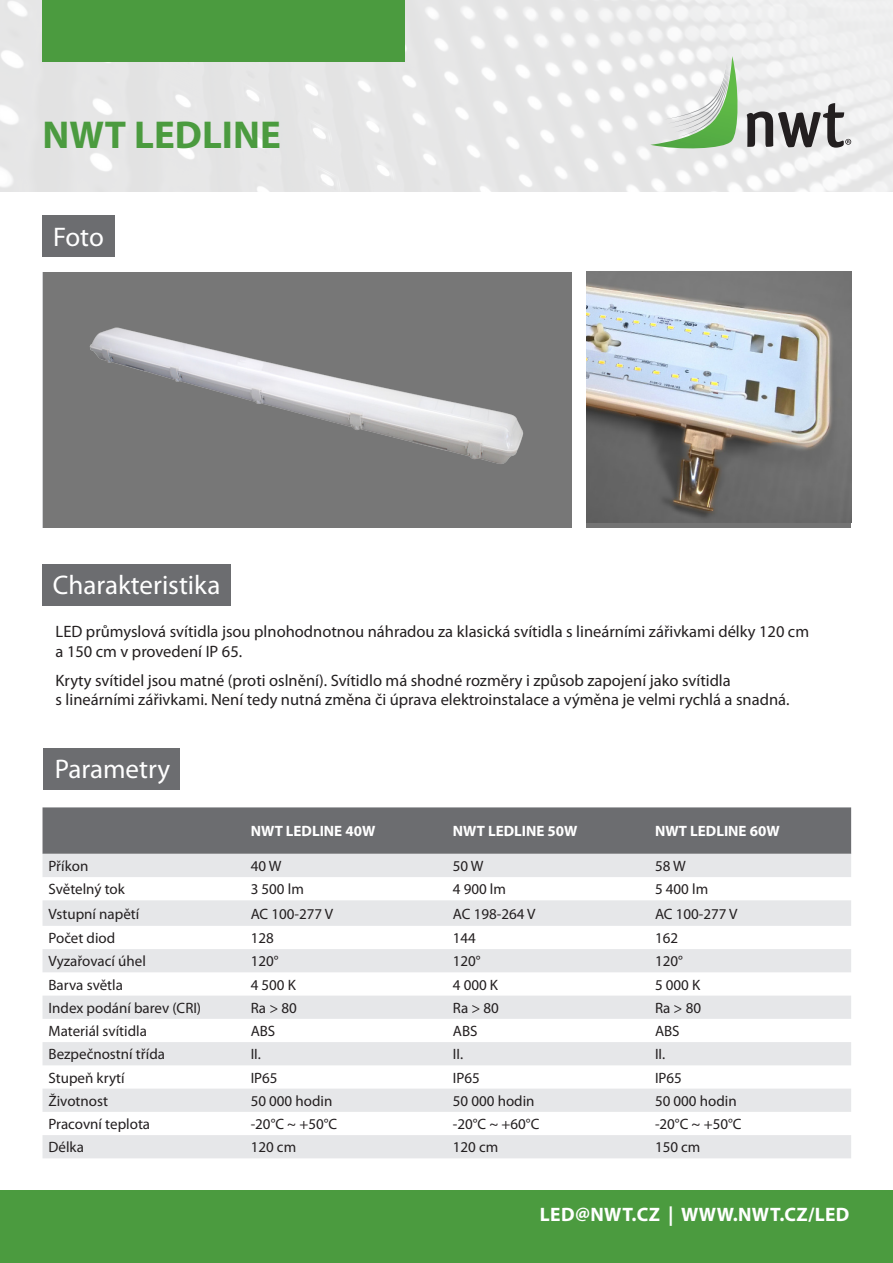
<style>
.page{position:relative;width:893px;height:1263px;background:#fff}
.page>*{position:absolute;margin:0;border:0;box-sizing:border-box;transform-origin:0 0}
.t1{font:700 39px "Myriad Pro";color:#4b9b3f}
.t2{font:27px "Myriad Pro";color:#fff}
.t3{font:700 19.5px "Myriad Pro";letter-spacing:.02em;color:#fff}
.t4{font:16.5px "Myriad Pro";color:#231f20}
.t5{font:15px "Myriad Pro";color:#231f20}
.t6{font:700 15px "Myriad Pro";color:#fff}
</style>
<div class="page">
<img style="left:0;top:0;width:893px;height:191px">
<div style="left:43px;top:748px;width:137px;height:42px;background:#6c6d70"></div>
<svg style="left:43px;top:807px;width:808px;height:70px;background:#959699"></svg>
<div style="left:43px;top:900px;width:808px;height:26px;background:#e6e7e9"></div>
<div style="left:43px;top:949px;width:808px;height:23px;background:#e6e7e9"></div>
<div style="left:43px;top:996px;width:808px;height:23px;background:#e6e7e9"></div>
<div style="left:43px;top:1042px;width:808px;height:23px;background:#e6e7e9"></div>
<div style="left:43px;top:1089px;width:808px;height:23px;background:#e6e7e9"></div>
<div style="left:43px;top:1135px;width:808px;height:23px;background:#e6e7e9"></div>
<div style="left:43px;top:215px;width:72px;height:42px;background:#6c6d70"></div>
<div style="left:42px;top:564px;width:189px;height:42px;background:#6c6d70"></div>
<img style="left:587px;top:272px;width:264px;height:250px">
<div style="left:0;top:1191px;width:893px;height:72px;background:#4b9b3f"></div>
<svg style="left:650px;top:56px;width:90px;height:95px"></svg>
<svg style="left:747px;top:103px;width:104px;height:45px"></svg>
<div style="left:43px;top:0;width:362px;height:62px;background:#4b9b3f"></div>
<img style="left:47px;top:272px;width:524px;height:255px">
<p class="t1" style="left:43px;top:110px;width:240px">NWT LEDLINE</p>
<p class="t2" style="left:53px;top:220px;width:52px">Foto</p>
<p class="t2" style="left:53px;top:568px;width:169px">Charakteristika</p>
<p class="t4" style="left:56px;top:622px;width:755px">LED průmyslová svítidla jsou plnohodnotnou náhradou za klasická svítidla s lineárními zářivkami délky 120 cm</p>
<p class="t4" style="left:56px;top:642px;width:188px">a 150 cm v provedení IP 65.</p>
<p class="t4" style="left:56px;top:670px;width:677px">Kryty svítidel jsou matné (proti oslnění). Svítidlo má shodné rozměry i způsob zapojení jako svítidla</p>
<p class="t4" style="left:56px;top:690px;width:735px">s lineárními zářivkami. Není tedy nutná změna či úprava elektroinstalace a výměna je velmi rychlá a snadná.</p>
<p class="t2" style="left:55px;top:752px;width:117px">Parametry</p>
<p class="t6" style="left:251px;top:821px;width:126px">NWT LEDLINE 40W</p>
<p class="t6" style="left:453px;top:821px;width:126px">NWT LEDLINE 50W</p>
<p class="t6" style="left:655px;top:821px;width:126px">NWT LEDLINE 60W</p>
<p class="t5" style="left:49px;top:857px;width:41px">Příkon</p>
<p class="t5" style="left:251px;top:857px;width:32px">40 W</p>
<p class="t5" style="left:453px;top:857px;width:32px">50 W</p>
<p class="t5" style="left:655px;top:857px;width:32px">58 W</p>
<p class="t5" style="left:49px;top:880px;width:78px">Světelný tok</p>
<p class="t5" style="left:251px;top:880px;width:55px">3 500 lm</p>
<p class="t5" style="left:453px;top:880px;width:55px">4 900 lm</p>
<p class="t5" style="left:655px;top:880px;width:55px">5 400 lm</p>
<p class="t5" style="left:49px;top:904px;width:92px">Vstupní napětí</p>
<p class="t5" style="left:251px;top:904px;width:84px">AC 100-277 V</p>
<p class="t5" style="left:453px;top:904px;width:84px">AC 198-264 V</p>
<p class="t5" style="left:655px;top:904px;width:84px">AC 100-277 V</p>
<p class="t5" style="left:49px;top:929px;width:68px">Počet diod</p>
<p class="t5" style="left:251px;top:929px;width:25px">128</p>
<p class="t5" style="left:453px;top:929px;width:25px">144</p>
<p class="t5" style="left:655px;top:929px;width:25px">162</p>
<p class="t5" style="left:49px;top:952px;width:99px">Vyzařovací úhel</p>
<p class="t5" style="left:251px;top:952px;width:29px">120°</p>
<p class="t5" style="left:453px;top:952px;width:29px">120°</p>
<p class="t5" style="left:655px;top:952px;width:29px">120°</p>
<p class="t5" style="left:49px;top:975px;width:76px">Barva světla</p>
<p class="t5" style="left:251px;top:975px;width:47px">4 500 K</p>
<p class="t5" style="left:453px;top:975px;width:47px">4 000 K</p>
<p class="t5" style="left:655px;top:975px;width:47px">5 000 K</p>
<p class="t5" style="left:49px;top:998px;width:154px">Index podání barev (CRI)</p>
<p class="t5" style="left:251px;top:998px;width:48px">Ra &gt; 80</p>
<p class="t5" style="left:453px;top:998px;width:48px">Ra &gt; 80</p>
<p class="t5" style="left:655px;top:998px;width:48px">Ra &gt; 80</p>
<p class="t5" style="left:49px;top:1022px;width:100px">Materiál svítidla</p>
<p class="t5" style="left:251px;top:1022px;width:26px">ABS</p>
<p class="t5" style="left:453px;top:1022px;width:26px">ABS</p>
<p class="t5" style="left:655px;top:1022px;width:26px">ABS</p>
<p class="t5" style="left:49px;top:1045px;width:118px">Bezpečnostní třída</p>
<p class="t5" style="left:251px;top:1045px;width:12px">II.</p>
<p class="t5" style="left:453px;top:1045px;width:12px">II.</p>
<p class="t5" style="left:655px;top:1045px;width:12px">II.</p>
<p class="t5" style="left:49px;top:1068px;width:78px">Stupeň krytí</p>
<p class="t5" style="left:251px;top:1068px;width:28px">IP65</p>
<p class="t5" style="left:453px;top:1068px;width:28px">IP65</p>
<p class="t5" style="left:655px;top:1068px;width:28px">IP65</p>
<p class="t5" style="left:49px;top:1091px;width:61px">Životnost</p>
<p class="t5" style="left:251px;top:1091px;width:83px">50 000 hodin</p>
<p class="t5" style="left:453px;top:1091px;width:83px">50 000 hodin</p>
<p class="t5" style="left:655px;top:1091px;width:83px">50 000 hodin</p>
<p class="t5" style="left:49px;top:1115px;width:103px">Pracovní teplota</p>
<p class="t5" style="left:251px;top:1115px;width:88px">-20°C ~ +50°C</p>
<p class="t5" style="left:453px;top:1115px;width:88px">-20°C ~ +60°C</p>
<p class="t5" style="left:655px;top:1115px;width:88px">-20°C ~ +50°C</p>
<p class="t5" style="left:49px;top:1138px;width:37px">Délka</p>
<p class="t5" style="left:251px;top:1138px;width:47px">120 cm</p>
<p class="t5" style="left:453px;top:1138px;width:47px">120 cm</p>
<p class="t5" style="left:655px;top:1138px;width:47px">150 cm</p>
<p class="t3" style="left:540px;top:1202px;width:311px">LED@NWT.CZ | WWW.NWT.CZ/LED</p>
</div>
